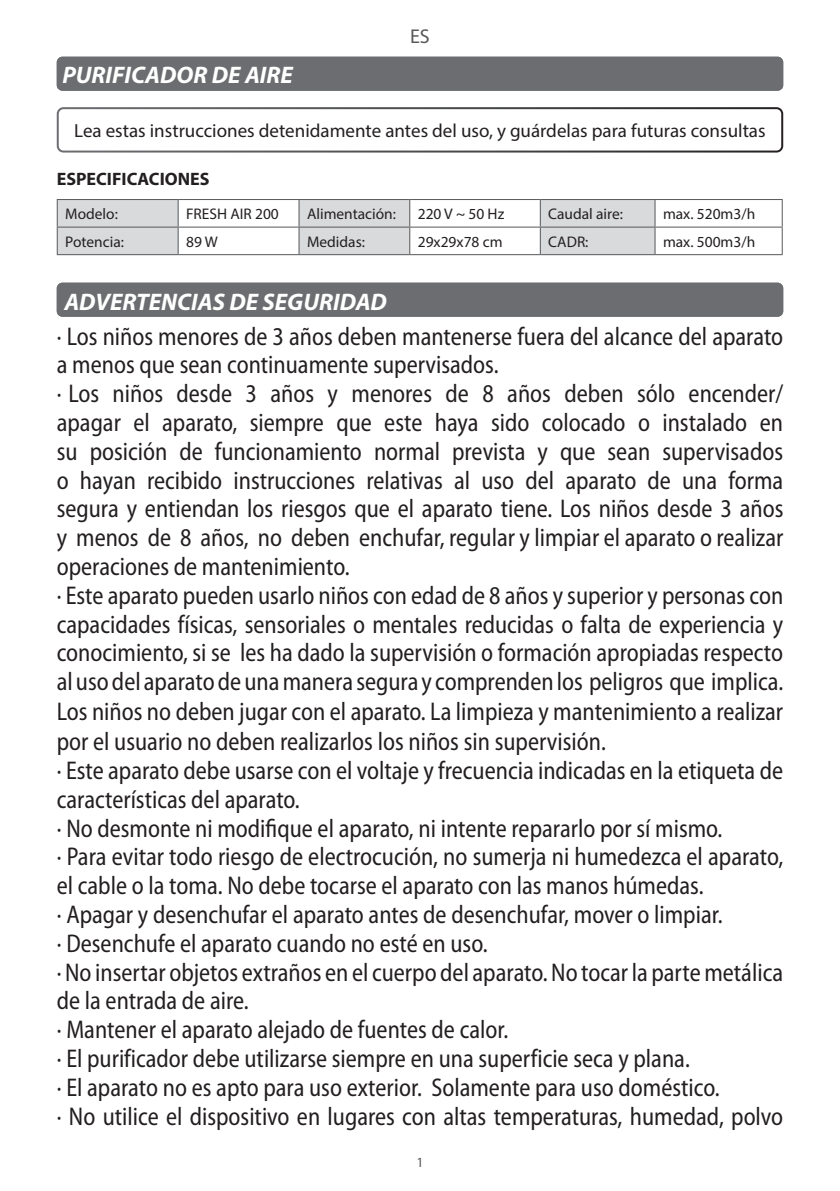
<style>
.page{position:relative;width:840px;height:1191px;background:#fff}
.page>*{position:absolute;margin:0;border:0;box-sizing:border-box;transform-origin:0 0}
.t1{font:semi-condensed 25.6px/28.8px "Myriad Pro";color:#231f20;scale:.93 1}
.t2{font:italic 700 24px "Myriad Pro";color:#fff}
.t3{font:20px "Myriad Pro";color:#57585a}
.t4{font:19px "Myriad Pro";color:#231f20}
.t5{font:700 18px "Myriad Pro";color:#231f20}
.t6{font:15.4px "Myriad Pro";color:#231f20}
.t7{font:14px "Myriad Pro";color:#57585a}
</style>
<div class="page">
<div style="left:57px;top:57px;width:725px;height:34px;background:#6c6d70;border-radius:6px"></div>
<div style="left:57px;top:107px;width:725px;height:45px;border:2px solid #fff;border-radius:6px"></div>
<div style="left:57px;top:283px;width:725px;height:34px;background:#6c6d70;border-radius:6px"></div>
<hr style="left:654px;top:227px;width:128px;height:1px;background:#57585a">
<hr style="left:654px;top:254px;width:128px;height:1px;background:#57585a">
<svg style="left:781px;top:200px;width:1px;height:54px"></svg>
<hr style="left:654px;top:199px;width:128px;height:1px;background:#57585a">
<svg style="left:57px;top:199px;width:598px;height:56px"></svg>
<hr style="left:57px;top:254px;width:121px;height:1px;background:#57585a">
<hr style="left:178px;top:254px;width:121px;height:1px;background:#57585a">
<p class="t2" style="left:62px;top:59px;width:232px">PURIFICADOR DE AIRE</p>
<p class="t3" style="left:410px;top:24px;width:21px">ES</p>
<p class="t4" style="left:74px;top:119px;width:692px">Lea estas instrucciones detenidamente antes del uso, y guárdelas para futuras consultas</p>
<p class="t5" style="left:57px;top:167px;width:154px">ESPECIFICACIONES</p>
<p class="t6" style="left:65px;top:204px;width:54px">Modelo:</p>
<p class="t6" style="left:186px;top:204px;width:94px">FRESH AIR 200</p>
<p class="t6" style="left:307px;top:204px;width:90px">Alimentación:</p>
<p class="t6" style="left:417px;top:204px;width:88px">220 V ~ 50 Hz</p>
<p class="t6" style="left:548px;top:204px;width:76px">Caudal aire:</p>
<p class="t6" style="left:662px;top:204px;width:94px">max. 520m3/h</p>
<p class="t6" style="left:65px;top:232px;width:60px">Potencia:</p>
<p class="t6" style="left:186px;top:232px;width:33px">89 W</p>
<p class="t6" style="left:307px;top:232px;width:59px">Medidas:</p>
<p class="t6" style="left:417px;top:232px;width:86px">29x29x78 cm</p>
<p class="t6" style="left:548px;top:232px;width:42px">CADR:</p>
<p class="t6" style="left:662px;top:232px;width:94px">max. 500m3/h</p>
<p class="t2" style="left:64px;top:286px;width:324px">ADVERTENCIAS DE SEGURIDAD</p>
<p class="t1" style="left:57px;top:322px;width:782px">· Los niños menores de 3 años deben mantenerse fuera del alcance del aparato a menos que sean continuamente supervisados.<br>· Los niños desde 3 años y menores de 8 años deben sólo encender/ apagar el aparato, siempre que este haya sido colocado o instalado en su posición de funcionamiento normal prevista y que sean supervisados o hayan recibido instrucciones relativas al uso del aparato de una forma segura y entiendan los riesgos que el aparato tiene. Los niños desde 3 años y menos de 8 años, no deben enchufar, regular y limpiar el aparato o realizar operaciones de mantenimiento.<br>· Este aparato pueden usarlo niños con edad de 8 años y superior y personas con capacidades físicas, sensoriales o mentales reducidas o falta de experiencia y conocimiento, si se les ha dado la supervisión o formación apropiadas respecto al uso del aparato de una manera segura y comprenden los peligros que implica.<br>Los niños no deben jugar con el aparato. La limpieza y mantenimiento a realizar por el usuario no deben realizarlos los niños sin supervisión.<br>· Este aparato debe usarse con el voltaje y frecuencia indicadas en la etiqueta de características del aparato.<br>· No desmonte ni modifique el aparato, ni intente repararlo por sí mismo.<br>· Para evitar todo riesgo de electrocución, no sumerja ni humedezca el aparato, el cable o la toma. No debe tocarse el aparato con las manos húmedas.<br>· Apagar y desenchufar el aparato antes de desenchufar, mover o limpiar.<br>· Desenchufe el aparato cuando no esté en uso.<br>· No insertar objetos extraños en el cuerpo del aparato. No tocar la parte metálica de la entrada de aire.<br>· Mantener el aparato alejado de fuentes de calor.<br>· El purificador debe utilizarse siempre en una superficie seca y plana.<br>· El aparato no es apto para uso exterior. Solamente para uso doméstico.<br>· No utilice el dispositivo en lugares con altas temperaturas, humedad, polvo</p>
<p class="t7" style="left:416px;top:1154px;width:9px">1</p>
</div>
